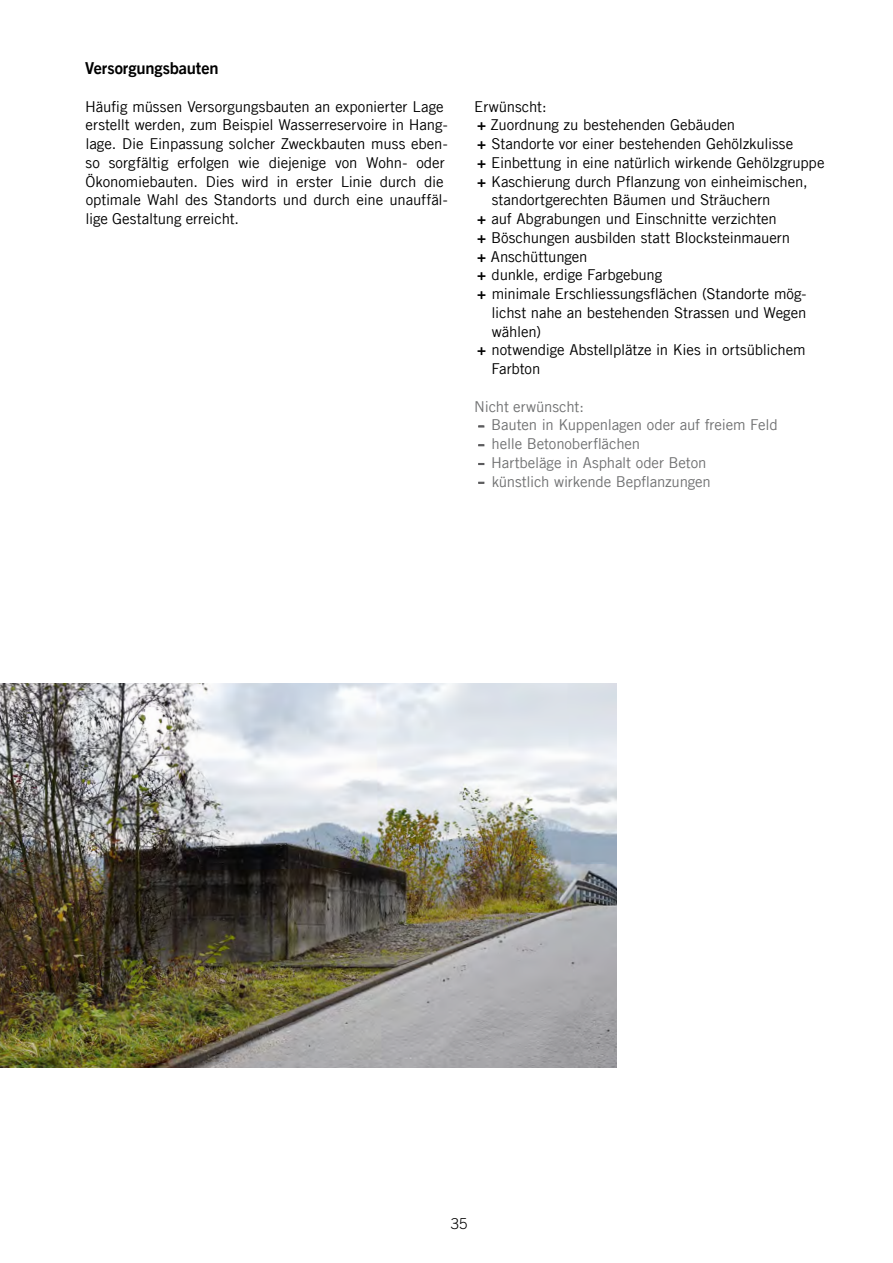
<style>
.page{position:relative;width:893px;height:1263px;background:#fff}
.page>*{position:absolute;margin:0;border:0;box-sizing:border-box;transform-origin:0 0}
.t1{font:16.5px "Trade Gothic Bold Two";letter-spacing:-.01em;color:#000}
.t2{font:15px/18.8px "Trade Gothic";letter-spacing:-.01em;color:#000}
.t3{font:15px/18.8px "Trade Gothic";letter-spacing:-.01em;color:#707172}
.t4{font:300 15px "Trade Gothic";color:#000}
.s1{font-family:"Trade Gothic Bold Two"}
.s2{font-family:"Trade Gothic Bold Two";color:#58585a}
</style>
<div class="page">
<img style="left:0;top:683px;width:617px;height:385px">
<svg style="left:478px;top:444px;width:6px;height:2px"></svg>
<svg style="left:478px;top:463px;width:6px;height:2px"></svg>
<svg style="left:478px;top:482px;width:6px;height:2px"></svg>
<p class="t1" style="left:85px;top:58px;width:135px">Versorgungsbauten</p>
<p class="t2" style="left:85px;top:97px;width:364px">Häufig müssen Versorgungsbauten an exponierter Lage erstellt werden, zum Beispiel Wasserreservoire in Hang&shy;lage. Die Einpassung solcher Zweckbauten muss eben&shy;so sorgfältig erfolgen wie diejenige von Wohn- oder Ökonomiebauten. Dies wird in erster Linie durch die optimale Wahl des Standorts und durch eine unauffäl&shy;lige Gestaltung erreicht.</p>
<p class="t2" style="left:474px;top:97px;width:74px">Erwünscht:</p>
<p class="t2" style="left:477px;top:115px;width:260px"><span class="s1">+</span> Zuordnung zu bestehenden Gebäuden</p>
<p class="t2" style="left:477px;top:134px;width:317px"><span class="s1">+</span> Standorte vor einer bestehenden Gehölzkulisse</p>
<p class="t2" style="left:477px;top:153px;width:349px"><span class="s1">+</span> Einbettung in eine natürlich wirkende Gehölzgruppe</p>
<p class="t2" style="left:477px;top:172px;width:332px"><span class="s1">+</span> Kaschierung durch Pflanzung von einheimischen,</p>
<p class="t2" style="left:492px;top:190px;width:280px">standortgerechten Bäumen und Sträuchern</p>
<p class="t2" style="left:477px;top:209px;width:301px"><span class="s1">+</span> auf Abgrabungen und Einschnitte verzichten</p>
<p class="t2" style="left:477px;top:228px;width:314px"><span class="s1">+</span> Böschungen ausbilden statt Blocksteinmauern</p>
<p class="t2" style="left:477px;top:247px;width:112px"><span class="s1">+</span> Anschüttungen</p>
<p class="t2" style="left:477px;top:265px;width:187px"><span class="s1">+</span> dunkle, erdige Farbgebung</p>
<p class="t2" style="left:477px;top:284px;width:331px"><span class="s1">+</span> minimale Erschliessungsflächen (Standorte mög-</p>
<p class="t2" style="left:492px;top:303px;width:316px">lichst nahe an bestehenden Strassen und Wegen</p>
<p class="t2" style="left:492px;top:322px;width:51px">wählen)</p>
<p class="t2" style="left:477px;top:340px;width:330px"><span class="s1">+</span> notwendige Abstellplätze in Kies in ortsüblichem</p>
<p class="t2" style="left:491px;top:359px;width:50px">Farbton</p>
<p class="t3" style="left:479px;top:397px;width:300px;text-indent:-5px">Nicht erwünscht:<br><span class="s2">¯</span> Bauten in Kuppenlagen oder auf freiem Feld <span class="s2">¯</span> helle Betonoberflächen<br><span class="s2">¯</span> Hartbeläge in Asphalt oder Beton<br><span class="s2">¯</span> künstlich wirkende Bepflanzungen</p>
<p class="t4" style="left:451px;top:1214px;width:18px">35</p>
</div>
